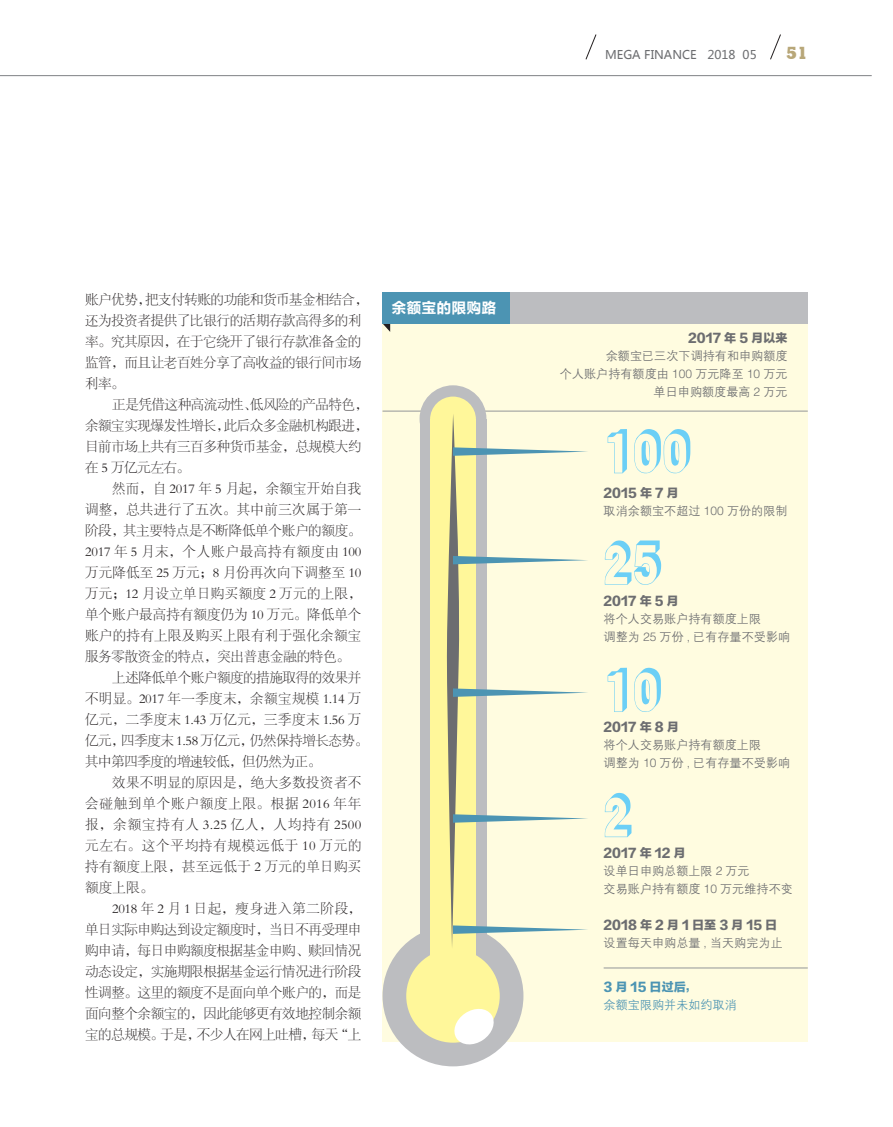
<style>
.page{position:relative;width:893px;height:1127px;background:#fff}
.page>*{position:absolute;margin:0;border:0;box-sizing:border-box;transform-origin:0 0}
.t1{font:57.9px "H Yt 4 gj";letter-spacing:.01em;color:#6bcff6}
.t2{font:800 16.95px "Stymie BT";color:#b8a779}
.t3{font:15px "FZLTCHJW GB1 0";color:#fff}
.正文{font:13.5px/21px "FZSYJW GB1 0";letter-spacing:-.025em;color:#231f20}
.t4{font:12px "FZZDXJW GB1 0";letter-spacing:.01em;color:#6c6d70}
.t5{font:12px "FZLTTHJW GB1 0";letter-spacing:.01em;color:#6c6d70}
.t6{font:12px "Microsoft Ya Hei";color:#6c6d70}
.t7{font:12px "FZLTTHJW GB1 0";letter-spacing:.26em;color:#6c6d70}
.t8{font:12px "FZZDXJW GB1 0";letter-spacing:.01em;color:#4c94b3}
.t9{font:12px "FZLTTHJW GB1 0";color:#4c94b3}
</style>
<div class="page">
<hr style="left:0;top:75px;width:872px;height:1px;background:#808285">
<svg style="left:585px;top:34px;width:12px;height:26px"></svg>
<svg style="left:770px;top:34px;width:11px;height:26px"></svg>
<div style="left:382px;top:323px;width:426px;height:719px;background:#fffce0"></div>
<hr style="left:382px;top:411px;width:426px;height:1px;background:#939598">
<hr style="left:604px;top:967px;width:204px;height:1px;background:#939598">
<div style="left:420px;top:419px;width:66px;height:561px;background:#bcbdc0"></div>
<div style="left:420px;top:385px;width:66px;height:67px;background:#bcbdc0;border-radius:50%"></div>
<div style="left:382px;top:925px;width:141px;height:141px;background:#bcbdc0;border-radius:50%"></div>
<div style="left:406px;top:949px;width:94px;height:93px;background:#fff79a;border-radius:50%"></div>
<div style="left:430px;top:419px;width:46px;height:554px;background:#fff79a"></div>
<div style="left:430px;top:396px;width:46px;height:46px;background:#fff79a;border-radius:50%"></div>
<svg style="left:452px;top:1009px;width:44px;height:36px"></svg>
<svg style="left:382px;top:323px;width:8px;height:9px"></svg>
<div style="left:382px;top:292px;width:128px;height:31px;background:#4c94b3"></div>
<div style="left:510px;top:292px;width:298px;height:31px;background:#bcbdc0"></div>
<svg style="left:447px;top:414px;width:141px;height:534px"></svg>
<p class="t6" style="left:605px;top:47px;width:153px">MEGA FINANCE 2018 05</p>
<p class="t2" style="left:786px;top:43px;width:23px">51</p>
<p class="正文" style="left:85px;top:289px;width:285px">账户优势，把支付转账的功能和货币基金相结合，还为投资者提供了比银行的活期存款高得多的利率。究其原因，在于它绕开了银行存款准备金的监管，而且让老百姓分享了高收益的银行间市场利率。</p>
<p class="正文" style="left:85px;top:394px;width:285px;text-indent:27px">正是凭借这种高流动性、低风险的产品特色，余额宝实现爆发性增长，此后众多金融机构跟进，目前市场上共有三百多种货币基金，总规模大约在 5 万亿元左右。</p>
<p class="正文" style="left:85px;top:478px;width:278px;text-align:justify;text-indent:27px">然而，自 2017 年 5 月起，余额宝开始自我调整，总共进行了五次。其中前三次属于第一阶段，其主要特点是不断降低单个账户的额度。2017 年 5 月末，个人账户最高持有额度由 100万元降低至 25 万元；8 月份再次向下调整至 10万元；12 月设立单日购买额度 2 万元的上限，单个账户最高持有额度仍为 10 万元。降低单个账户的持有上限及购买上限有利于强化余额宝服务零散资金的特点，突出普惠金融的特色。</p>
<p class="正文" style="left:85px;top:667px;width:285px;text-indent:27px">上述降低单个账户额度的措施取得的效果并不明显。2017 年一季度末，余额宝规模 1.14 万亿元，二季度末 1.43 万亿元，三季度末 1.56 万亿元，四季度末 1.58 万亿元，仍然保持增长态势。其中第四季度的增速较低，但仍然为正。</p>
<p class="正文" style="left:85px;top:772px;width:278px;text-align:justify;text-indent:27px">效果不明显的原因是，绝大多数投资者不会碰触到单个账户额度上限。根据 2016 年年报，余额宝持有人 3.25 亿人，人均持有 2500元左右。这个平均持有规模远低于 10 万元的持有额度上限，甚至远低于 2 万元的单日购买额度上限。</p>
<p class="正文" style="left:85px;top:898px;width:278px;text-align:justify;text-indent:27px">2018 年 2 月 1 日起，瘦身进入第二阶段，单日实际申购达到设定额度时，当日不再受理申购申请，每日申购额度根据基金申购、赎回情况动态设定，实施期限根据基金运行情况进行阶段性调整。这里的额度不是面向单个账户的，而是面向整个余额宝的，因此能够更有效地控制余额宝的总规模。于是，不少人在网上吐槽，每天“上</p>
<p class="t3" style="left:392px;top:300px;width:106px">余额宝的限购路</p>
<p class="t5" style="left:688px;top:331px;width:101px">2017 年 5 月以来</p>
<p class="t4" style="left:606px;top:349px;width:183px">余额宝已三次下调持有和申购额度</p>
<p class="t4" style="left:560px;top:367px;width:229px">个人账户持有额度由 100 万元降至 10 万元</p>
<p class="t4" style="left:654px;top:385px;width:135px">单日申购额度最高 2 万元</p>
<p class="t1" style="left:604px;top:426px;width:89px">100</p>
<p class="t5" style="left:604px;top:486px;width:76px">2015 年 7 月</p>
<p class="t4" style="left:604px;top:504px;width:185px">取消余额宝不超过 100 万份的限制</p>
<p class="t1" style="left:604px;top:537px;width:60px">25</p>
<p class="t5" style="left:604px;top:594px;width:76px">2017 年 5 月</p>
<p class="t4" style="left:604px;top:612px;width:159px">将个人交易账户持有额度上限</p>
<p class="t4" style="left:604px;top:630px;width:188px">调整为 25 万份 , 已有存量不受影响</p>
<p class="t1" style="left:604px;top:665px;width:60px">10</p>
<p class="t5" style="left:604px;top:720px;width:77px">2017 年 8 月</p>
<p class="t4" style="left:604px;top:738px;width:159px">将个人交易账户持有额度上限</p>
<p class="t4" style="left:604px;top:756px;width:188px">调整为 10 万份 , 已有存量不受影响</p>
<p class="t1" style="left:604px;top:790px;width:30px">2</p>
<p class="t5" style="left:604px;top:846px;width:83px">2017 年 12 月</p>
<p class="t4" style="left:604px;top:864px;width:147px">设单日申购总额上限 2 万元</p>
<p class="t4" style="left:604px;top:882px;width:191px">交易账户持有额度 10 万元维持不变</p>
<p class="t7" style="left:604px;top:918px;width:175px">2018年2月1日至3月15日</p>
<p class="t4" style="left:604px;top:936px;width:181px">设置每天申购总量 , 当天购完为止</p>
<p class="t9" style="left:604px;top:980px;width:96px">3 月 15 日过后，</p>
<p class="t8" style="left:604px;top:998px;width:135px">余额宝限购并未如约取消</p>
</div>
